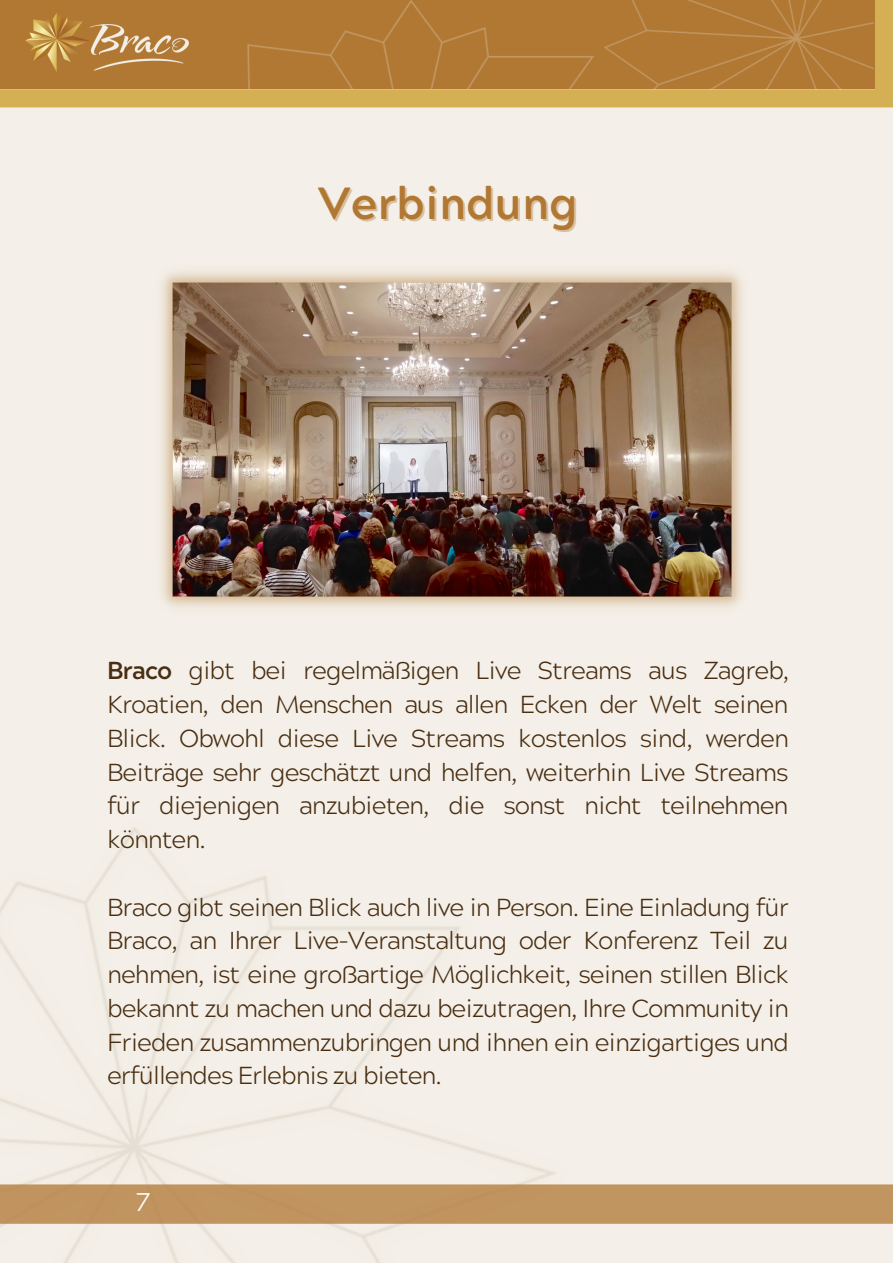
<style>
.page{position:relative;width:893px;height:1264px;background:#fff}
.page>*{position:absolute;margin:0;border:0;box-sizing:border-box;transform-origin:0 0}
.t1{font:700 45px "Acherus Grotesque";color:#b17834}
.t2{font:300 25.5px "Acherus Grotesque";color:#fff}
.t3{font:300 24.6px/33.8px "Acherus Grotesque";letter-spacing:-.04em;color:#492e11;text-align:justify}
.s1{font-weight:700}
</style>
<div class="page">
<div style="left:0;top:0;width:892px;height:1262px;background:#f4f0e9"></div>
<div style="left:0;top:0;width:892px;height:107px;background:#d5af53"></div>
<div style="left:0;top:0;width:874px;height:89px;background:#b17834"></div>
<img style="left:247px;top:0;width:347px;height:89px">
<img style="left:604px;top:0;width:269px;height:89px">
<img style="left:25px;top:13px;width:163px;height:59px">
<div style="left:0;top:1184px;width:892px;height:39px;background:#c19560"></div>
<img style="left:161px;top:271px;width:582px;height:337px">
<h1 class="t1" style="left:318px;top:185px;width:261px">Verbindung</h1>
<p class="t3" style="left:107px;top:657px;width:683px"><span class="s1">Braco</span> gibt bei regelmäßigen Live Streams aus Zagreb, Kroatien, den Menschen aus allen Ecken der Welt seinen Blick. Obwohl diese Live Streams kostenlos sind, werden Beiträge sehr geschätzt und helfen, weiterhin Live Streams für diejenigen anzubieten, die sonst nicht teilnehmen könnten.</p>
<p class="t3" style="left:107px;top:893px;width:683px">Braco gibt seinen Blick auch live in Person. Eine Einladung für Braco, an Ihrer Live-Veranstaltung oder Konferenz Teil zu nehmen, ist eine großartige Möglichkeit, seinen stillen Blick bekannt zu machen und dazu beizutragen, Ihre Community in Frieden zusammenzubringen und ihnen ein einzigartiges und erfüllendes Erlebnis zu bieten.</p>
<p class="t2" style="left:136px;top:1191px;width:16px">7</p>
</div>
